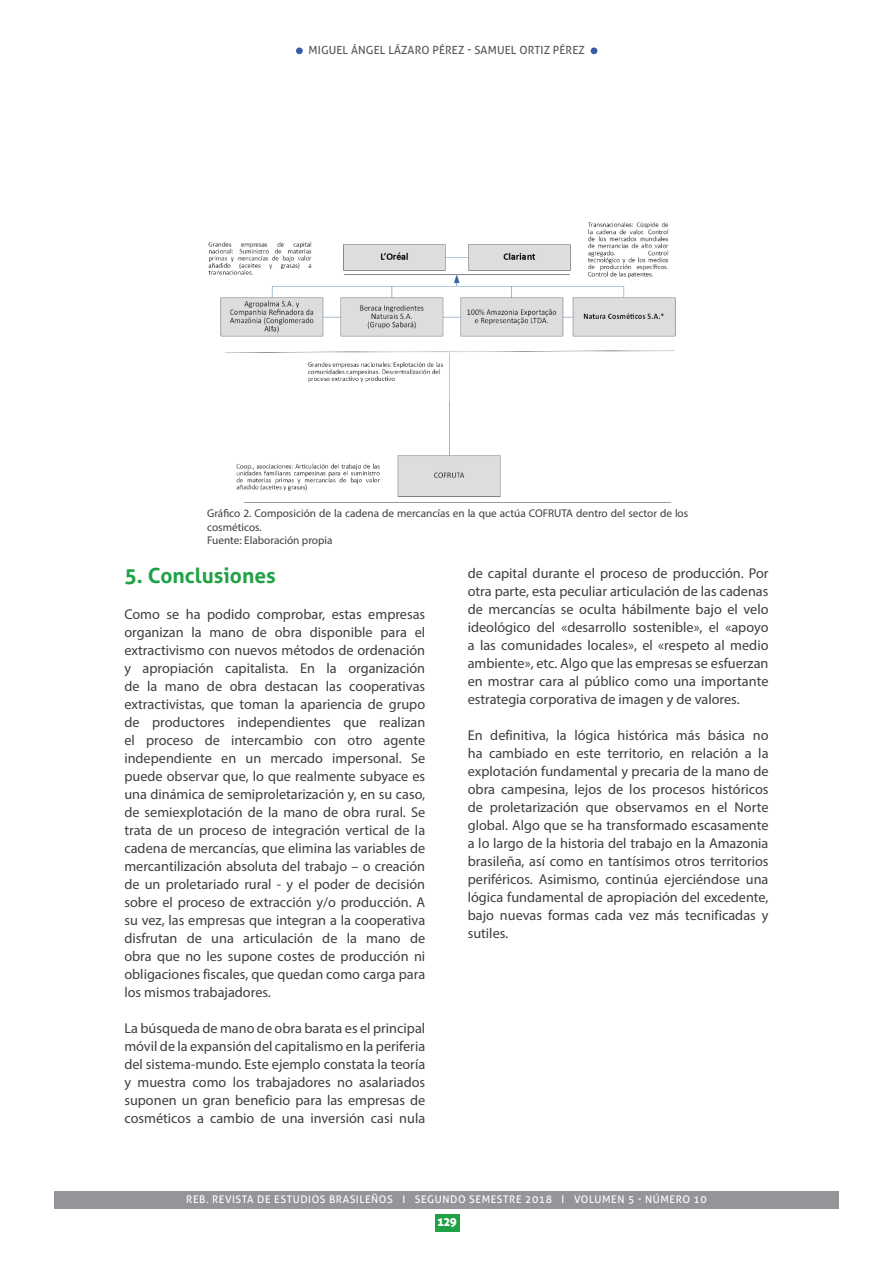
<style>
.page{position:relative;width:893px;height:1263px;background:#fff}
.page>*{position:absolute;margin:0;border:0;box-sizing:border-box;transform-origin:0 0}
.t1{font:700 21px "Aller";color:#1fa245}
.t2{font:14.25px/18px "Myriad Pro";color:#3e3e3f;text-align:justify}
.t3{font:12px "Aller Display";color:#fff}
.t4{font:11.25px/13.5px "Myriad Pro";color:#3e3e3f}
.t5{font:11.25px "Aller";letter-spacing:.01em;color:#57585a}
.t6{font:10.5px "Aller";letter-spacing:.05em;color:#fff}
</style>
<div class="page">
<div style="left:54px;top:1191px;width:785px;height:18px;background:#939598"></div>
<div style="left:435px;top:1214px;width:24px;height:17px;background:#1fa245"></div>
<div style="left:296px;top:47px;width:7px;height:7px;background:#375ba9;border-radius:50%"></div>
<div style="left:591px;top:47px;width:6px;height:7px;background:#375ba9;border-radius:50%"></div>
<img style="left:208px;top:222px;width:468px;height:281px">
<p class="t5" style="left:308px;top:43px;width:278px">MIGUEL ÁNGEL LÁZARO PÉREZ - SAMUEL ORTIZ PÉREZ</p>
<p class="t4" style="left:207px;top:506px;width:483px">Gráfico 2. Composición de la cadena de mercancías en la que actúa COFRUTA dentro del sector de los cosméticos.</p>
<p class="t4" style="left:207px;top:533px;width:127px">Fuente: Elaboración propia</p>
<p class="t1" style="left:124px;top:562px;width:153px">5. Conclusiones</p>
<p class="t2" style="left:124px;top:604px;width:302px">Como se ha podido comprobar, estas empresas organizan la mano de obra disponible para el extractivismo con nuevos métodos de ordenación y apropiación capitalista. En la organización de la mano de obra destacan las cooperativas extractivistas, que toman la apariencia de grupo de productores independientes que realizan el proceso de intercambio con otro agente independiente en un mercado impersonal. Se puede observar que, lo que realmente subyace es una dinámica de semiproletarización y, en su caso, de semiexplotación de la mano de obra rural. Se trata de un proceso de integración vertical de la cadena de mercancías, que elimina las variables de mercantilización absoluta del trabajo – o creación de un proletariado rural - y el poder de decisión sobre el proceso de extracción y/o producción. A su vez, las empresas que integran a la cooperativa disfrutan de una articulación de la mano de obra que no les supone costes de producción ni obligaciones fiscales, que quedan como carga para los mismos trabajadores.</p>
<p class="t2" style="left:124px;top:1018px;width:302px">La búsqueda de mano de obra barata es el principal móvil de la expansión del capitalismo en la periferia del sistema-mundo. Este ejemplo constata la teoría y muestra como los trabajadores no asalariados suponen un gran beneficio para las empresas de cosméticos a cambio de una inversión casi nula</p>
<p class="t2" style="left:468px;top:564px;width:302px">de capital durante el proceso de producción. Por otra parte, esta peculiar articulación de las cadenas de mercancías se oculta hábilmente bajo el velo ideológico del «desarrollo sostenible», el «apoyo a las comunidades locales», el «respeto al medio ambiente», etc. Algo que las empresas se esfuerzan en mostrar cara al público como una importante estrategia corporativa de imagen y de valores.</p>
<p class="t2" style="left:468px;top:726px;width:302px">En definitiva, la lógica histórica más básica no ha cambiado en este territorio, en relación a la explotación fundamental y precaria de la mano de obra campesina, lejos de los procesos históricos de proletarización que observamos en el Norte global. Algo que se ha transformado escasamente a lo largo de la historia del trabajo en la Amazonia brasileña, así como en tantísimos otros territorios periféricos. Asimismo, continúa ejerciéndose una lógica fundamental de apropiación del excedente, bajo nuevas formas cada vez más tecnificadas y sutiles.</p>
<p class="t6" style="left:186px;top:1193px;width:522px">REB. REVISTA DE ESTUDIOS BRASILEÑOS I SEGUNDO SEMESTRE 2018 I VOLUMEN 5 - NÚMERO 10</p>
<p class="t3" style="left:437px;top:1214px;width:21px">129</p>
</div>
